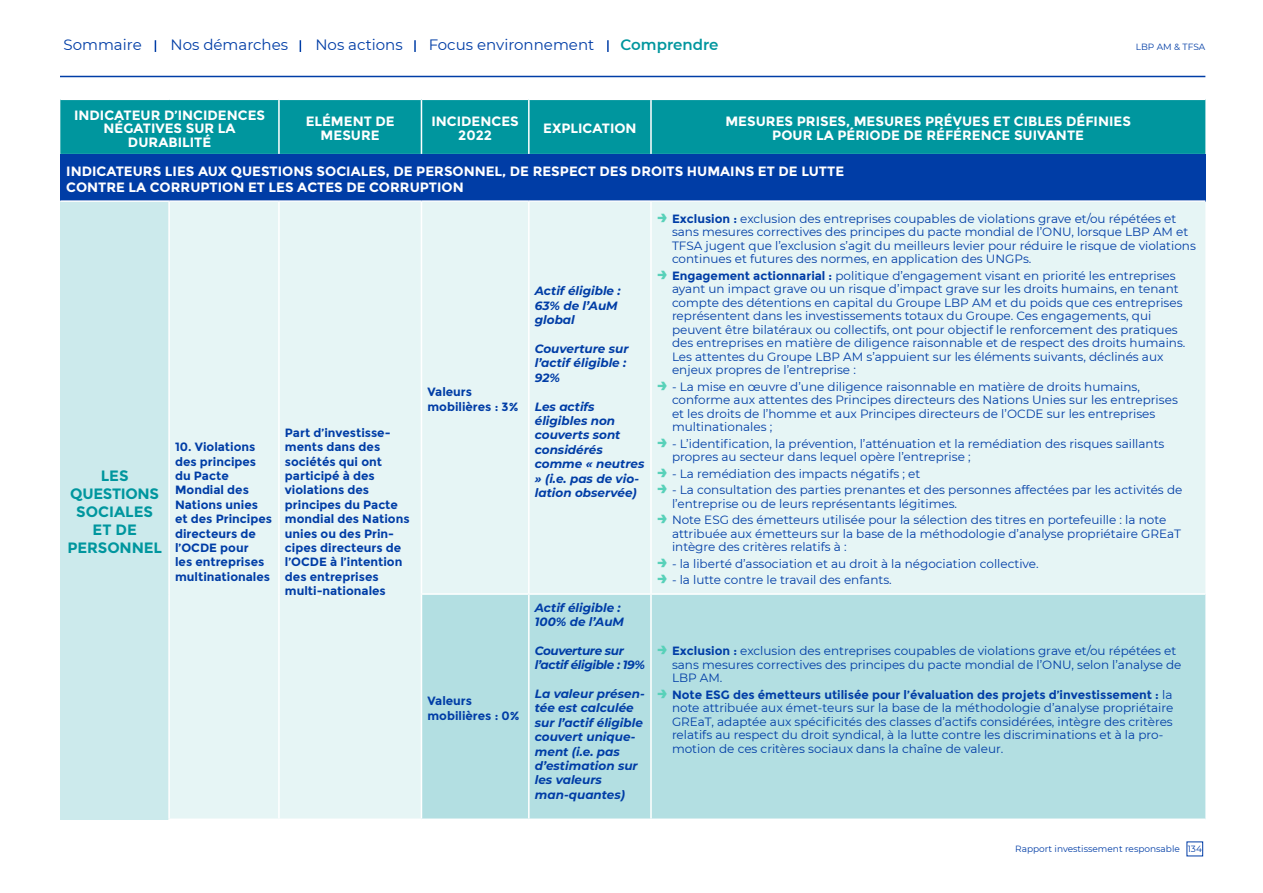
<style>
.page{position:relative;width:1263px;height:893px;background:#fff}
.page>*{position:absolute;margin:0;border:0;box-sizing:border-box;transform-origin:0 0}
.t1{font:15px "Montserrat";color:#003da6}
.t2{font:700 15px/18px "Montserrat";letter-spacing:-.01em;color:#00969e;text-align:center}
.t3{font:600 15px "Montserrat";color:#00969e}
.t4{font:700 13.5px/13.5px "Montserrat";color:#fff;text-align:center}
.t5{font:12px/13.5px "Montserrat";color:#003da6}
.t6{font:700 12px/14.4px "Montserrat";color:#003da6}
.t7{font:italic 700 12px/14.4px "Montserrat";color:#003da6}
.t8{font:italic 700 12px/14.4px "Montserrat";letter-spacing:-.03em;color:#003da6}
.t9{font:9px "Montserrat";color:#003da6}
.s1{font-weight:800;font-size:18px;color:#58d1b9}
.s2{font-weight:700}
</style>
<div class="page">
<div style="left:60px;top:100px;width:1145px;height:54px;background:#00969e"></div>
<div style="left:60px;top:154px;width:1145px;height:47px;background:#003da6"></div>
<div style="left:60px;top:201px;width:109px;height:618px;background:#cceaec"></div>
<div style="left:170px;top:202px;width:1035px;height:616px;background:#e6f5f5"></div>
<div style="left:422px;top:595px;width:783px;height:223px;background:#b3dfe2"></div>
<hr style="left:278px;top:100px;width:2px;height:54px;background:#fff">
<hr style="left:421px;top:100px;width:1px;height:54px;background:#fff">
<hr style="left:528px;top:100px;width:2px;height:54px;background:#fff">
<hr style="left:650px;top:100px;width:2px;height:54px;background:#fff">
<hr style="left:60px;top:200px;width:109px;height:2px;background:#fff">
<hr style="left:168px;top:202px;width:2px;height:392px;background:#fff">
<hr style="left:168px;top:594px;width:2px;height:224px;background:#fff">
<hr style="left:169px;top:200px;width:110px;height:2px;background:#fff">
<hr style="left:279px;top:200px;width:142px;height:2px;background:#fff">
<hr style="left:421px;top:200px;width:108px;height:2px;background:#fff">
<hr style="left:529px;top:200px;width:122px;height:2px;background:#fff">
<hr style="left:651px;top:200px;width:554px;height:2px;background:#fff">
<hr style="left:278px;top:202px;width:2px;height:392px;background:#fff">
<hr style="left:278px;top:594px;width:2px;height:224px;background:#fff">
<hr style="left:421px;top:202px;width:1px;height:391px;background:#fff">
<hr style="left:528px;top:202px;width:2px;height:391px;background:#fff">
<hr style="left:650px;top:202px;width:2px;height:391px;background:#fff">
<hr style="left:168px;top:818px;width:111px;height:2px;background:#fff">
<hr style="left:421px;top:593px;width:108px;height:2px;background:#fff">
<hr style="left:421px;top:595px;width:1px;height:223px;background:#fff">
<hr style="left:529px;top:593px;width:122px;height:2px;background:#fff">
<hr style="left:528px;top:595px;width:2px;height:223px;background:#fff">
<hr style="left:651px;top:593px;width:554px;height:2px;background:#fff">
<hr style="left:650px;top:595px;width:2px;height:223px;background:#fff">
<svg style="left:155px;top:40px;width:1px;height:12px"></svg>
<svg style="left:300px;top:40px;width:1px;height:12px"></svg>
<svg style="left:414px;top:40px;width:2px;height:12px"></svg>
<svg style="left:607px;top:40px;width:2px;height:12px"></svg>
<hr style="left:60px;top:76px;width:1145px;height:1px;background:#003da6">
<p class="t1" style="left:64px;top:34px;width:80px">Sommaire</p>
<p class="t1" style="left:170px;top:34px;width:119px">Nos démarches</p>
<p class="t1" style="left:315px;top:34px;width:89px">Nos actions</p>
<p class="t1" style="left:429px;top:34px;width:167px">Focus environnement</p>
<p class="t3" style="left:621px;top:34px;width:99px">Comprendre</p>
<p class="t9" style="left:1136px;top:41px;width:71px">LBP AM &amp; TFSA</p>
<p class="t4" style="left:74px;top:108px;width:192px">INDICATEUR D’INCIDENCES<br>NÉGATIVES SUR LA<br>DURABILITÉ</p>
<p class="t4" style="left:306px;top:115px;width:91px">ELÉMENT DE<br>MESURE</p>
<p class="t4" style="left:431px;top:115px;width:89px">INCIDENCES<br>2022</p>
<p class="t4" style="left:543px;top:122px;width:95px">EXPLICATION</p>
<p class="t4" style="left:725px;top:115px;width:407px">MESURES PRISES, MESURES PRÉVUES ET CIBLES DÉFINIES<br>POUR LA PÉRIODE DE RÉFÉRENCE SUIVANTE</p>
<p class="t4" style="left:66px;top:163px;width:779px;line-height:16.2px;text-align:left">INDICATEURS LIES AUX QUESTIONS SOCIALES, DE PERSONNEL, DE RESPECT DES DROITS HUMAINS ET DE LUTTE<br>CONTRE LA CORRUPTION ET LES ACTES DE CORRUPTION</p>
<p class="t2" style="left:67px;top:467px;width:96px">LES<br>QUESTIONS<br>SOCIALES<br>ET DE<br>PERSONNEL</p>
<p class="t6" style="left:175px;top:440px;width:98px">10. Violations des principes du Pacte<br>Mondial des<br>Nations unies et des Principes directeurs de l’OCDE pour<br>les entreprises multinationales</p>
<p class="t6" style="left:285px;top:425px;width:126px">Part d’investisse&shy;ments dans des sociétés qui ont participé à des violations des principes du Pacte mondial des Nations unies ou des Prin&shy;cipes directeurs de l’OCDE à l’intention des entreprises multi-nationales</p>
<p class="t6" style="left:427px;top:385px;width:93px">Valeurs mobilières : 3%</p>
<p class="t6" style="left:427px;top:694px;width:94px">Valeurs mobilières : 0%</p>
<p class="t7" style="left:535px;top:283px;width:87px">Actif éligible :<br>63% de l’AuM global</p>
<p class="t7" style="left:535px;top:341px;width:95px">Couverture sur l’actif éligible :<br>92%</p>
<p class="t7" style="left:535px;top:399px;width:111px">Les actifs éligibles non couverts sont considérés comme « neutres » (i.e. pas de vio&shy;lation observée)</p>
<p class="t7" style="left:535px;top:600px;width:91px">Actif éligible :<br>100% de l’AuM</p>
<p class="t8" style="left:535px;top:643px;width:112px">Couverture sur l’actif éligible : 19%</p>
<p class="t7" style="left:535px;top:686px;width:111px">La valeur présen&shy;tée est calculée sur l’actif éligible couvert unique&shy;ment (i.e. pas d’estimation sur les valeurs man-quantes)</p>
<p class="t5" style="left:672px;top:211px;width:525px;text-indent:-15px"><span class="s1">→</span> <span class="s2">Exclusion :</span> exclusion des entreprises coupables de violations grave et/ou répétées et sans mesures correctives des principes du pacte mondial de l’ONU, lorsque LBP AM et TFSA jugent que l’exclusion s’agit du meilleurs levier pour réduire le risque de violations continues et futures des normes, en application des UNGPs.</p>
<p class="t5" style="left:672px;top:268px;width:515px;text-indent:-15px"><span class="s1">→</span> <span class="s2">Engagement actionnarial :</span> politique d’engagement visant en priorité les entreprises ayant un impact grave ou un risque d’impact grave sur les droits humains, en tenant compte des détentions en capital du Groupe LBP AM et du poids que ces entreprises représentent dans les investissements totaux du Groupe. Ces engagements, qui peuvent être bilatéraux ou collectifs, ont pour objectif le renforcement des pratiques des entreprises en matière de diligence raisonnable et de respect des droits humains.<br>Les attentes du Groupe LBP AM s’appuient sur les éléments suivants, déclinés aux enjeux propres de l’entreprise :</p>
<p class="t5" style="left:672px;top:379px;width:507px;text-indent:-15px"><span class="s1">→</span> - La mise en œuvre d’une diligence raisonnable en matière de droits humains, conforme aux attentes des Principes directeurs des Nations Unies sur les entreprises et les droits de l’homme et aux Principes directeurs de l’OCDE sur les entreprises multinationales ;</p>
<p class="t5" style="left:672px;top:436px;width:494px;text-indent:-15px"><span class="s1">→</span> - L’identification, la prévention, l’atténuation et la remédiation des risques saillants propres au secteur dans lequel opère l’entreprise ;</p>
<p class="t5" style="left:657px;top:466px;width:265px"><span class="s1">→</span> - La remédiation des impacts négatifs ; et</p>
<p class="t5" style="left:672px;top:483px;width:512px;text-indent:-15px"><span class="s1">→</span> - La consultation des parties prenantes et des personnes affectées par les activités de l’entreprise ou de leurs représentants légitimes.</p>
<p class="t5" style="left:672px;top:513px;width:510px;text-indent:-15px"><span class="s1">→</span> Note ESG des émetteurs utilisée pour la sélection des titres en portefeuille : la note attribuée aux émetteurs sur la base de la méthodologie d’analyse propriétaire GREaT intègre des critères relatifs à :</p>
<p class="t5" style="left:657px;top:556px;width:383px"><span class="s1">→</span> - la liberté d’association et au droit à la négociation collective.</p>
<p class="t5" style="left:657px;top:573px;width:236px"><span class="s1">→</span> - la lutte contre le travail des enfants.</p>
<p class="t5" style="left:672px;top:644px;width:511px;text-indent:-15px"><span class="s1">→</span> <span class="s2">Exclusion :</span> exclusion des entreprises coupables de violations grave et/ou répétées et sans mesures correctives des principes du pacte mondial de l’ONU, selon l’analyse de<br>LBP AM.</p>
<p class="t5" style="left:672px;top:687px;width:503px;text-indent:-15px"><span class="s1">→</span> <span class="s2">Note ESG des émetteurs utilisée pour l’évaluation des projets d’investissement :</span> la note attribuée aux émet-teurs sur la base de la méthodologie d’analyse propriétaire GREaT, adaptée aux spécificités des classes d’actifs considérées, intègre des critères relatifs au respect du droit syndical, à la lutte contre les discriminations et à la pro&shy;motion de ces critères sociaux dans la chaîne de valeur.</p>
<p class="t9" style="left:1015px;top:842px;width:188px">Rapport investissement responsable 134</p>
</div>
